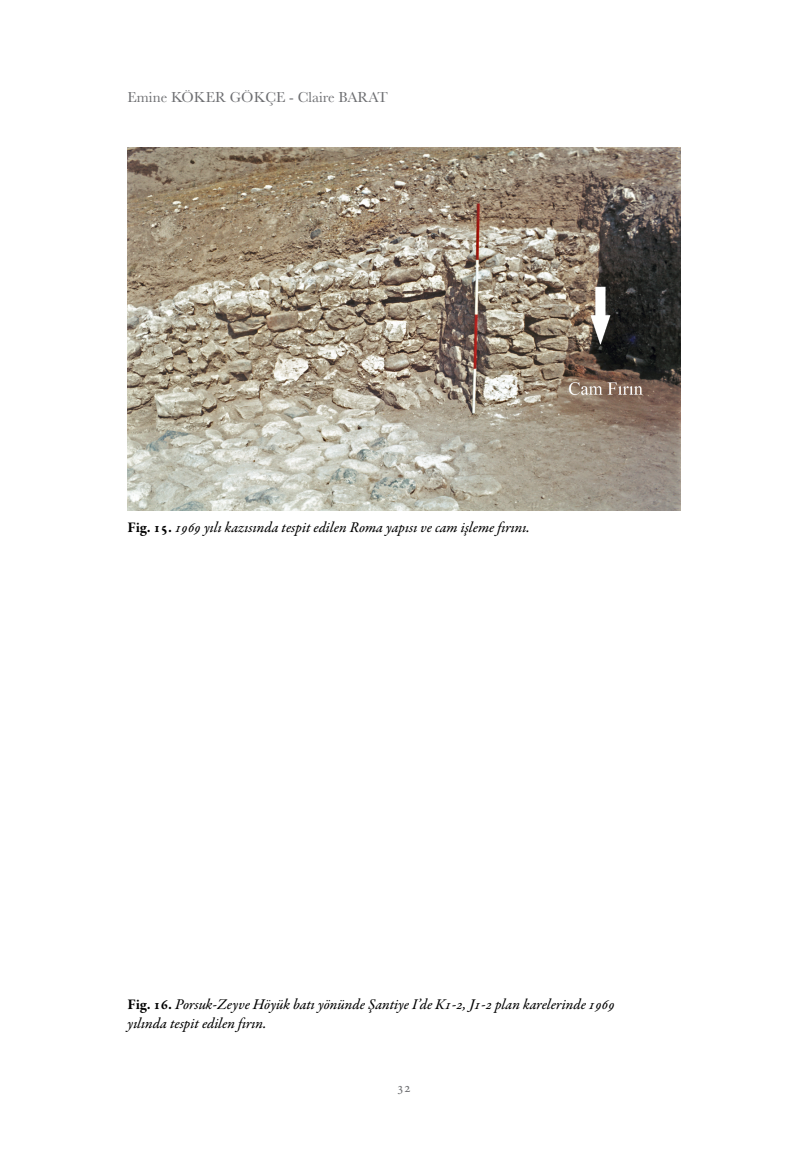
<style>
.page{position:relative;width:808px;height:1149px;background:#fff}
.page>*{position:absolute;margin:0;border:0;box-sizing:border-box;transform-origin:0 0}
.t1{font:15px/19.5px "Garamond Premr Pro Med It";color:#000}
.t2{font:15px "Baskerville";color:#6d6e71}
.t3{font:13.5px "Minion Pro";color:#6d6e71}
.s1{font-family:"Garamond Premr Pro";font-weight:700}
</style>
<div class="page">
<img style="left:128px;top:147px;width:552px;height:363px">
<p class="t2" style="left:128px;top:88px;width:262px">Emine KÖKER GÖKÇE - Claire BARAT</p>
<p class="t1" style="left:128px;top:518px;width:404px"><span class="s1">Fig. 15.</span> 1969 yılı kazısında tespit edilen Roma yapısı ve cam işleme fırını.</p>
<p class="t1" style="left:128px;top:994px;width:489px"><span class="s1">Fig. 16.</span> Porsuk-Zeyve Höyük batı yönünde Şantiye I’de K1-2, J1-2 plan karelerinde 1969 yılında tespit edilen fırın.</p>
<p class="t3" style="left:397px;top:1078px;width:15px">32</p>
</div>
